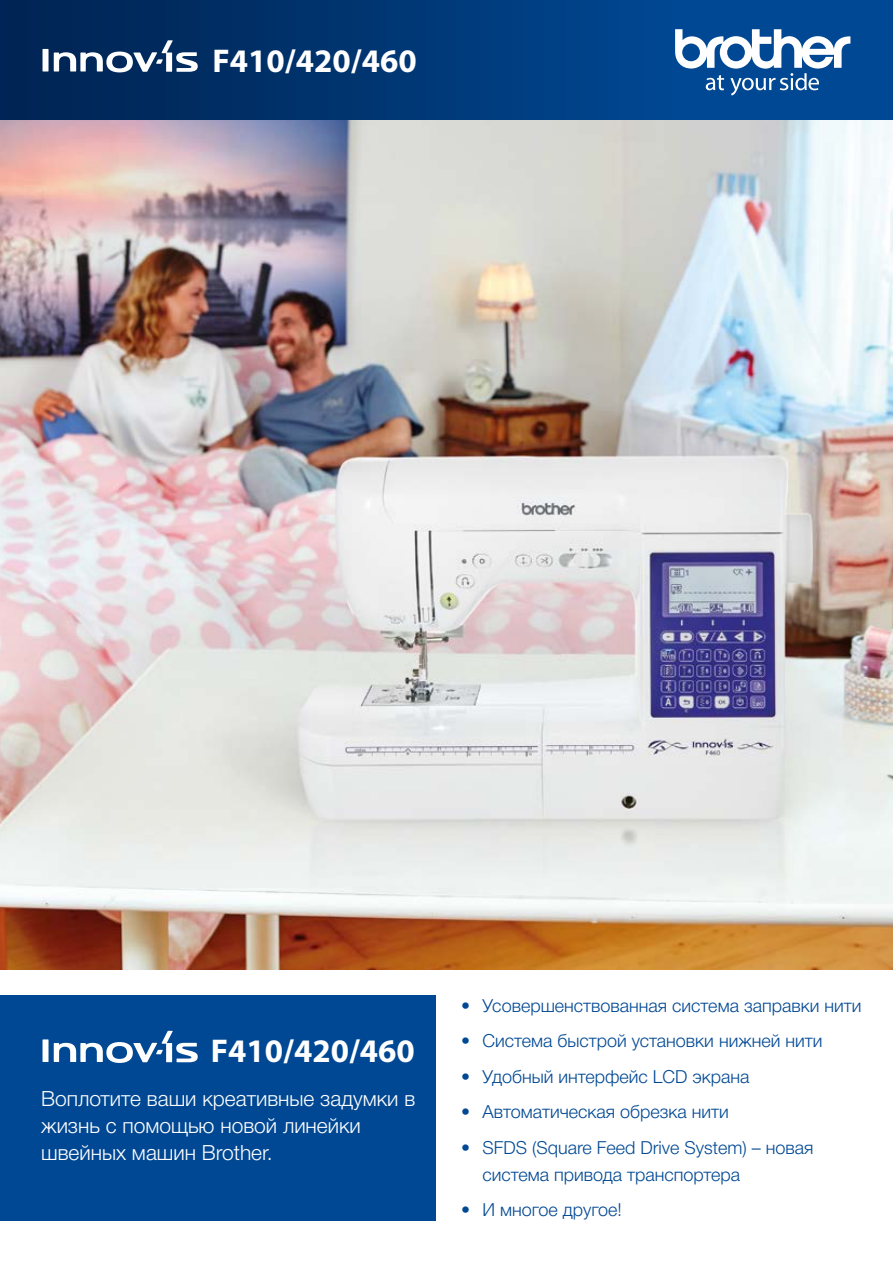
<style>
.page{position:relative;width:893px;height:1263px;background:#fff}
.page>*{position:absolute;margin:0;border:0;box-sizing:border-box;transform-origin:0 0}
.t1{font:700 33px "Myriad Pro";color:#fff}
.t2{font:300 21px/27px "Helvetica Neue Cyr";color:#fff}
.t3{font:300 18px/27px "Helvetica Neue Cyr";color:#004893}
</style>
<div class="page">
<div style="left:0;top:995px;width:436px;height:225px;background:#004893"></div>
<img style="left:0;top:119px;width:893px;height:850px">
<div style="left:0;top:0;width:893px;height:119px;background:#004893"></div>
<div style="left:0;top:0;width:674px;height:119px;background:linear-gradient(to right,#002250,#004690)"></div>
<div style="left:43px;top:49px;width:6px;height:22px;background:#fff"></div>
<svg style="left:54px;top:40px;width:144px;height:32px;background:#506c8f"></svg>
<div style="left:43px;top:1039px;width:6px;height:23px;background:#fff"></div>
<svg style="left:54px;top:1031px;width:144px;height:32px"></svg>
<svg style="left:675px;top:29px;width:175px;height:66px"></svg>
<h1 class="t1" style="left:213px;top:39px;width:206px">F410/420/460</h1>
<h1 class="t1" style="left:211px;top:1029px;width:206px">F410/420/460</h1>
<p class="t2" style="left:41px;top:1085px;width:376px">Воплотите ваши креативные задумки в жизнь с помощью новой линейки швейных машин Brother.</p>
<p class="t3" style="left:461px;top:992px;width:402px">• Усовершенствованная система заправки нити</p>
<p class="t3" style="left:461px;top:1028px;width:363px">• Система быстрой установки нижней нити</p>
<p class="t3" style="left:461px;top:1063px;width:290px">• Удобный интерфейс LCD экрана</p>
<p class="t3" style="left:461px;top:1099px;width:269px">• Автоматическая обрезка нити</p>
<p class="t3" style="left:482px;top:1134px;width:333px;text-indent:-21px">• SFDS (Square Feed Drive System) – новая система привода транспортера</p>
<p class="t3" style="left:461px;top:1197px;width:162px">• И многое другое!</p>
</div>
